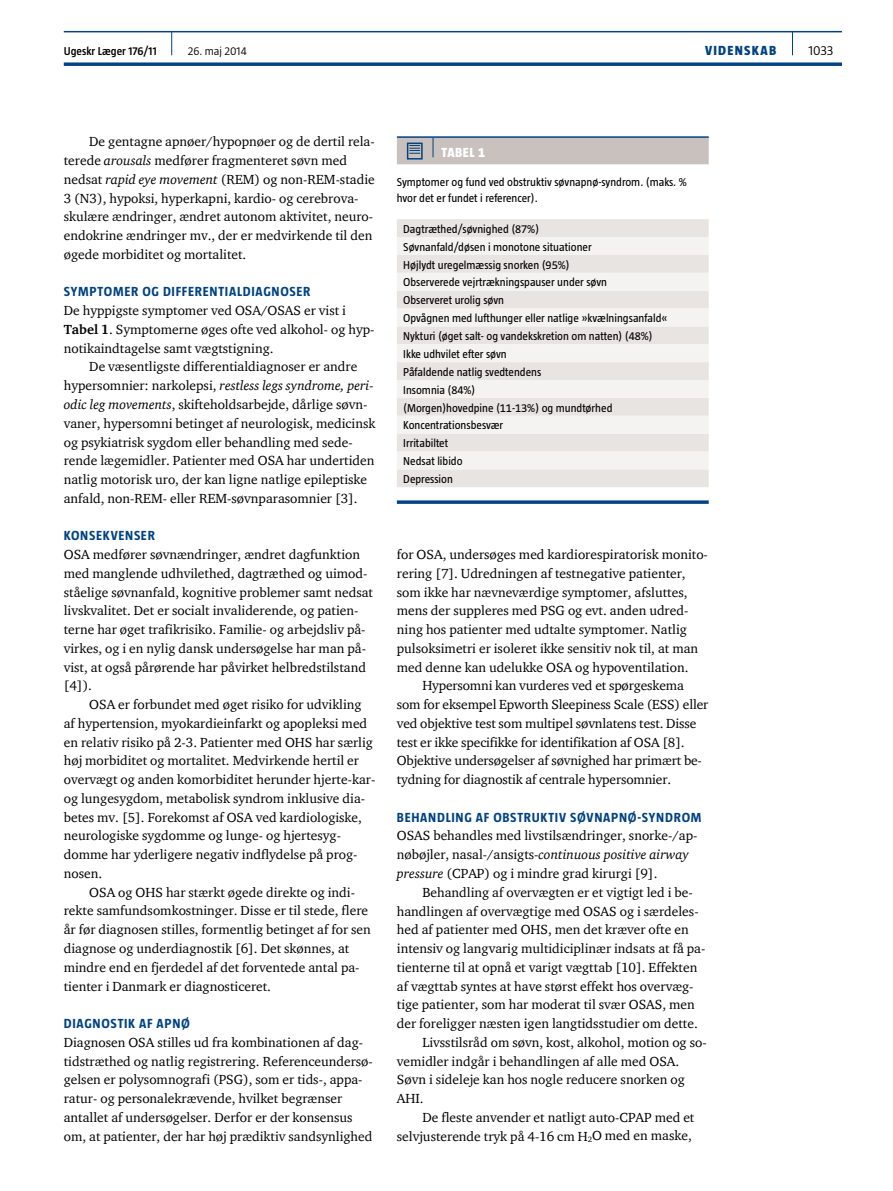
<style>
.page{position:relative;width:893px;height:1191px;background:#fff}
.page>*{position:absolute;margin:0;border:0;box-sizing:border-box;transform-origin:0 0}
.t1{font:13.5px/18.8px "ITC Charter Com";color:#000}
.t2{font:700 13.5px "Taz";letter-spacing:.055em;color:#004282}
.t3{font:800 13.5px "Taz";letter-spacing:.095em;color:#004282}
.t4{font:800 13.5px "Taz";color:#fff}
.t5{font:300 13.5px "Taz";color:#000}
.t6{font:11.7px/17.9px "Taz";color:#000}
.t7{font:600 11.7px "Taz";color:#000}
.t8{font:300 11.7px "Taz";color:#000}
.s1{font-style:italic}
.s2{font-weight:700}
</style>
<div class="page">
<hr style="left:64px;top:31px;width:778px;height:1px;background:#004282">
<svg style="left:64px;top:62px;width:778px;height:4px;background:#225b92"></svg>
<svg style="left:792px;top:32px;width:1px;height:23px"></svg>
<svg style="left:171px;top:32px;width:1px;height:23px"></svg>
<hr style="left:397px;top:136px;width:36px;height:2px;background:#004282">
<hr style="left:433px;top:136px;width:276px;height:2px;background:#004282">
<div style="left:397px;top:137px;width:312px;height:27px;background:#c8c1bd"></div>
<div style="left:397px;top:219px;width:312px;height:268px;background:#e7e4e1"></div>
<svg style="left:397px;top:237px;width:312px;height:232px;fill:#f5f3f2"></svg>
<svg style="left:397px;top:500px;width:312px;height:4px"></svg>
<p class="t7" style="left:64px;top:45px;width:94px">Ugeskr Læger 176/11</p>
<p class="t8" style="left:188px;top:45px;width:60px">26. maj 2014</p>
<p class="t3" style="left:705px;top:43px;width:73px">VIDENSKAB</p>
<p class="t5" style="left:808px;top:43px;width:26px">1033</p>
<p class="t1" style="left:64px;top:132px;width:312px;text-indent:26px">De gentagne apnøer/hypopnøer og de dertil rela&shy;terede <span class="s1">arousals</span> medfører fragmenteret søvn med nedsat <span class="s1">rapid eye movement</span> (REM) og non-REM-stadie 3 (N3), hypoksi, hyperkapni, kardio- og cerebrova&shy;skulære ændringer, ændret autonom aktivitet, neuro&shy;endokrine ændringer mv., der er medvirkende til den øgede morbiditet og mortalitet.</p>
<p class="t2" style="left:64px;top:284px;width:120px">SYMPTOMER OG DIFFERENT</p>
<p class="t2" style="left:225px;top:284px;width:40px">IALDIAGNOSER</p>
<p class="t1" style="left:64px;top:301px;width:312px">De hyppigste symptomer ved OSA/OSAS er vist i<br><span class="s2">Tabel 1</span>. Symptomerne øges ofte ved alkohol- og hyp&shy;notikaindtagelse samt vægtstigning.</p>
<p class="t1" style="left:64px;top:357px;width:313px;text-indent:26px">De væsentligste differentialdiagnoser er andre hypersomnier: narkolepsi, <span class="s1">restless legs syndrome, peri&shy;odic leg movements</span>, skifteholdsarbejde, dårlige søvn&shy;vaner, hypersomni betinget af neurologisk, medicinsk og psykiatrisk sygdom eller behandling med sede&shy;rende lægemidler. Patienter med OSA har undertiden natlig motorisk uro, der kan ligne natlige epileptiske anfald, non-REM- eller REM-søvnparasomnier [3].</p>
<p class="t2" style="left:64px;top:528px;width:16px">KONSE</p>
<p class="t2" style="left:103px;top:528px;width:17px">KVENSER</p>
<p class="t1" style="left:64px;top:545px;width:311px">OSA medfører søvnændringer, ændret dagfunktion med manglende udhvilethed, dagtræthed og uimod&shy;ståelige søvnanfald, kognitive problemer samt nedsat livskvalitet. Det er socialt invaliderende, og patien&shy;terne har øget trafikrisiko. Familie- og arbejdsliv på&shy;virkes, og i en nylig dansk undersøgelse har man på&shy;vist, at også pårørende har påvirket helbredstilstand [4]).</p>
<p class="t1" style="left:89px;top:695px;width:274px">OSA er forbundet med øget risiko for udvikling</p>
<p class="t1" style="left:64px;top:713px;width:305px">af hypertension, myokardieinfarkt og apopleksi med</p>
<p class="t1" style="left:64px;top:732px;width:311px">en relativ risiko på 2-3. Patienter med OHS har særlig</p>
<p class="t1" style="left:64px;top:751px;width:297px">høj morbiditet og mortalitet. Medvirkende hertil er</p>
<p class="t1" style="left:64px;top:770px;width:313px">overvægt og anden komorbiditet herunder hjerte-kar-</p>
<p class="t1" style="left:64px;top:788px;width:303px">og lungesygdom, metabolisk syndrom inklusive dia-</p>
<p class="t1" style="left:64px;top:807px;width:300px">betes mv. [5]. Forekomst af OSA ved kardiologiske,</p>
<p class="t1" style="left:64px;top:826px;width:279px">neurologiske sygdomme og lunge- og hjertesyg-</p>
<p class="t1" style="left:64px;top:845px;width:294px">domme har yderligere negativ indflydelse på prog-</p>
<p class="t1" style="left:64px;top:863px;width:40px">nosen.</p>
<p class="t1" style="left:89px;top:882px;width:267px">OSA og OHS har stærkt øgede direkte og indi-</p>
<p class="t1" style="left:64px;top:901px;width:306px">rekte samfundsomkostninger. Disse er til stede, flere</p>
<p class="t1" style="left:64px;top:920px;width:309px">år før diagnosen stilles, formentlig betinget af for sen</p>
<p class="t1" style="left:64px;top:938px;width:287px">diagnose og underdiagnostik [6]. Det skønnes, at</p>
<p class="t1" style="left:64px;top:957px;width:297px">mindre end en fjerdedel af det forventede antal pa-</p>
<p class="t1" style="left:64px;top:976px;width:209px">tienter i Danmark er diagnosticeret.</p>
<p class="t2" style="left:64px;top:1015px;width:22px">DIAGNOST</p>
<p class="t2" style="left:124px;top:1015px;width:67px">IK AFAPNØ</p>
<p class="t1" style="left:64px;top:1032px;width:311px">Diagnosen OSA stilles ud fra kombinationen af dag&shy;tidstræthed og natlig registrering. Referenceundersø&shy;gelsen er polysomnografi (PSG), som er tids-, appa&shy;ratur- og personalekrævende, hvilket begrænser antallet af undersøgelser. Derfor er der konsensus om, at patienter, der har høj prædiktiv sandsynlighed</p>
<p class="t4" style="left:441px;top:145px;width:45px">Tabe l 1</p>
<p class="t6" style="left:397px;top:174px;width:292px;line-height:15.8px">Symptomer og fund ved obstruktiv søvnapnø-syndrom. (maks. % hvor det er fundet i referencer).</p>
<p class="t6" style="left:403px;top:220px;width:266px">Dagtræthed/søvnighed (87%)<br>Søvnanfald/døsen i monotone situationer<br>Højlydt uregelmæssig snorken (95%)<br>Observerede vejrtrækningspauser under søvn<br>Observeret urolig søvn<br>Opvågnen med lufthunger eller natlige »kvælningsanfald«<br>Nykturi (øget salt- og vandekskretion om natten) (48%)<br>Ikke udhvilet efter søvn<br>Påfaldende natlig svedtendens<br>Insomnia (84%)<br>(Morgen)hovedpine (11-13%) og mundtørhed<br>Koncentrationsbesvær<br>Irritabiltet<br>Nedsat libido<br>Depression</p>
<p class="t1" style="left:397px;top:545px;width:313px">for OSA, undersøges med kardiorespiratorisk monito-</p>
<p class="t1" style="left:397px;top:563px;width:290px">rering [7]. Udredningen af testnegative patienter,</p>
<p class="t1" style="left:397px;top:582px;width:292px">som ikke har nævneværdige symptomer, afsluttes,</p>
<p class="t1" style="left:397px;top:601px;width:293px">mens der suppleres med PSG og evt. anden udred-</p>
<p class="t1" style="left:397px;top:620px;width:292px">ning hos patienter med udtalte symptomer. Natlig</p>
<p class="t1" style="left:397px;top:638px;width:303px">pulsoksimetri er isoleret ikke sensitiv nok til, at man</p>
<p class="t1" style="left:397px;top:657px;width:293px">med denne kan udelukke OSA og hypoventilation.</p>
<p class="t1" style="left:422px;top:676px;width:263px">Hypersomni kan vurderes ved et spørgeskema</p>
<p class="t1" style="left:397px;top:695px;width:313px">som for eksempel Epworth Sleepiness Scale (ESS) eller</p>
<p class="t1" style="left:397px;top:713px;width:301px">ved objektive test som multipel søvnlatens test. Disse</p>
<p class="t1" style="left:397px;top:732px;width:289px">test er ikke specifikke for identifikation af OSA [8].</p>
<p class="t1" style="left:397px;top:751px;width:307px">Objektive undersøgelser af søvnighed har primært be-</p>
<p class="t1" style="left:397px;top:770px;width:276px">tydning for diagnostik af centrale hypersomnier.</p>
<p class="t2" style="left:397px;top:809px;width:9px">BEHANDL</p>
<p class="t2" style="left:451px;top:809px;width:51px">ING AFOBSTR</p>
<p class="t2" style="left:532px;top:809px;width:64px">UKTIV SØVNAPN</p>
<p class="t2" style="left:628px;top:809px;width:38px">Ø-SYNDRO</p>
<p class="t2" style="left:691px;top:809px;width:12px">M</p>
<p class="t1" style="left:397px;top:826px;width:302px">OSAS behandles med livstilsændringer, snorke-/ap&shy;nøbøjler, nasal-/ansigts-<span class="s1">continuous positive airway pressure</span> (CPAP) og i mindre grad kirurgi [9].</p>
<p class="t1" style="left:422px;top:882px;width:272px">Behandling af overvægten er et vigtigt led i be-</p>
<p class="t1" style="left:397px;top:901px;width:303px">handlingen af overvægtige med OSAS og i særdeles-</p>
<p class="t1" style="left:397px;top:920px;width:293px">hed af patienter med OHS, men det kræver ofte en</p>
<p class="t1" style="left:397px;top:938px;width:310px">intensiv og langvarig multidiciplinær indsats at få pa-</p>
<p class="t1" style="left:397px;top:957px;width:302px">tienterne til at opnå et varigt vægttab [10]. Effekten</p>
<p class="t1" style="left:397px;top:976px;width:298px">af vægttab syntes at have størst effekt hos overvæg-</p>
<p class="t1" style="left:397px;top:995px;width:299px">tige patienter, som har moderat til svær OSAS, men</p>
<p class="t1" style="left:397px;top:1013px;width:302px">der foreligger næsten igen langtidsstudier om dette.</p>
<p class="t1" style="left:422px;top:1032px;width:286px">Livsstilsråd om søvn, kost, alkohol, motion og so-</p>
<p class="t1" style="left:397px;top:1051px;width:284px">vemidler indgår i behandlingen af alle med OSA.</p>
<p class="t1" style="left:397px;top:1070px;width:289px">Søvn i sideleje kan hos nogle reducere snorken og</p>
<p class="t1" style="left:397px;top:1089px;width:28px">AHI.</p>
<p class="t1" style="left:422px;top:1107px;width:274px">De fleste anvender et natligt auto-CPAP med et</p>
<p class="t1" style="left:397px;top:1126px;width:296px">selvjusterende tryk på 4-16 cm H<sub>2</sub>O med en maske,</p>
</div>
